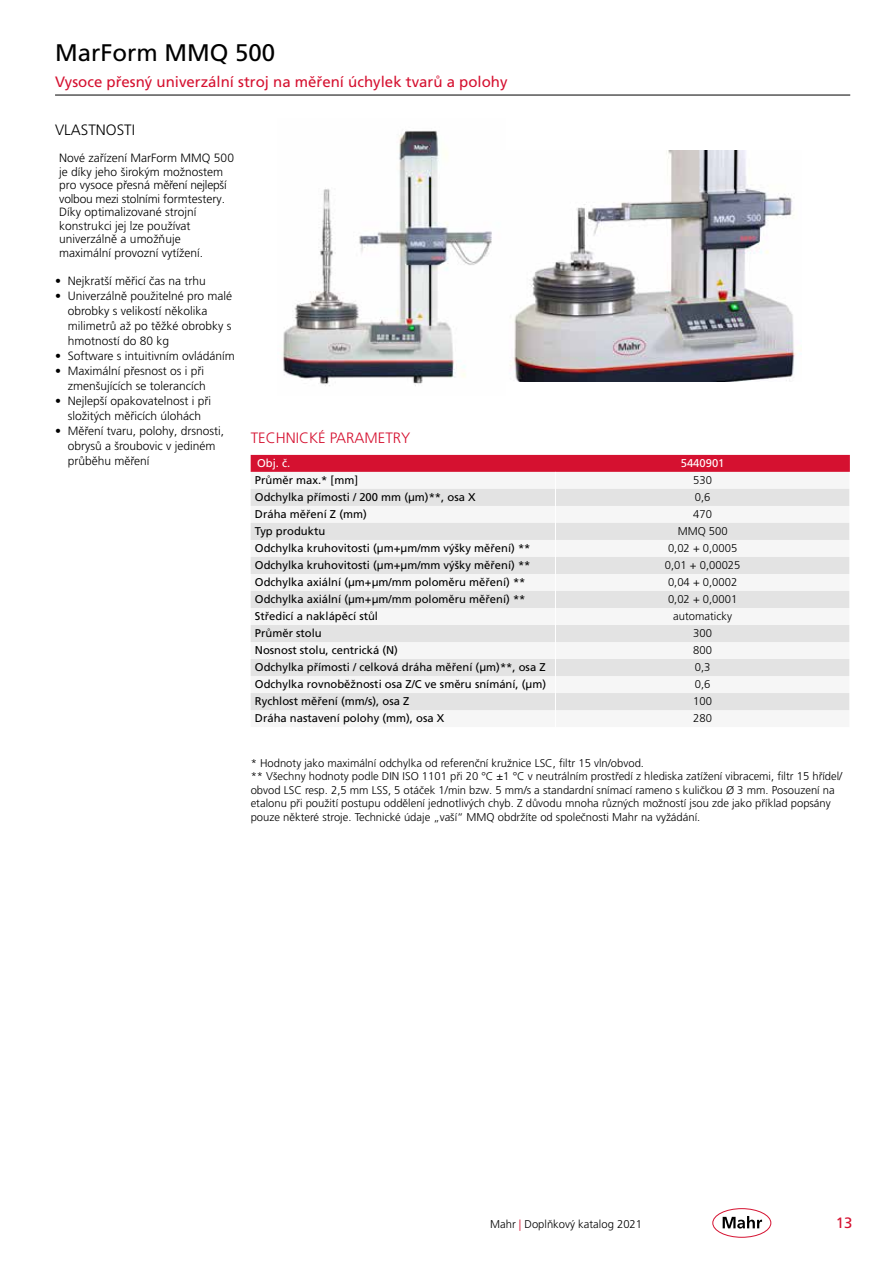
<style>
.page{position:relative;width:893px;height:1263px;background:#fff}
.page>*{position:absolute;margin:0;border:0;box-sizing:border-box;transform-origin:0 0}
.t1{font:24px "Frutiger LT Pro";color:#000}
.t2{font:15px "Frutiger LT Pro";color:#d51130}
.t3{font:300 15px "Frutiger LT Pro";color:#d51130}
.t4{font:300 15px "Frutiger LT Pro";color:#000}
.t5{font:300 12px/13.5px "Frutiger LT Pro";color:#000}
.t6{font:300 11.25px/13.5px "Frutiger LT Pro";color:#000}
.t7{font:11.25px "Frutiger LT Pro";color:#000}
.t8{font:11.25px "Frutiger LT Pro";color:#fff}
.s1{color:#d51130}
</style>
<div class="page">
<svg style="left:251px;top:455px;width:599px;height:256px"></svg>
<hr style="left:55px;top:95px;width:795px;height:1px;background:#000">
<img style="left:510px;top:150px;width:291px;height:232px">
<img style="left:282px;top:130px;width:210px;height:256px">
<div style="left:712px;top:1208px;width:59px;height:30px;border:1px solid #d51130;border-radius:50%"></div>
<svg style="left:723px;top:1216px;width:39px;height:12px"></svg>
<h1 class="t1" style="left:55px;top:38px;width:222px">MarForm MMQ 500</h1>
<h2 class="t2" style="left:55px;top:73px;width:454px">Vysoce přesný univerzální stroj na měření úchylek tvarů a polohy</h2>
<h2 class="t4" style="left:55px;top:121px;width:81px">VLASTNOSTI</h2>
<p class="t5" style="left:59px;top:151px;width:176px">Nové zařízení MarForm MMQ 500 je díky jeho širokým možnostem pro vysoce přesná měření nejlepší volbou mezi stolními formtestery.<br>Díky optimalizované strojní konstrukci jej lze používat univerzálně a umožňuje maximální provozní vytížení.</p>
<p class="t5" style="left:55px;top:274px;width:152px">• Nejkratší měřicí čas na trhu</p>
<p class="t5" style="left:68px;top:288px;width:166px;line-height:15px;text-indent:-13px">• Univerzálně použitelné pro malé obrobky s velikostí několika milimetrů až po těžké obrobky s hmotností do 80 kg</p>
<p class="t5" style="left:55px;top:349px;width:181px">• Software s intuitivním ovládáním</p>
<p class="t5" style="left:55px;top:363px;width:152px;line-height:15px;text-align:right">• Maximální přesnost os i při zmenšujících se tolerancích</p>
<p class="t5" style="left:55px;top:393px;width:158px;line-height:15px;text-align:center">• Nejlepší opakovatelnost i při složitých měřicích úlohách</p>
<p class="t5" style="left:68px;top:423px;width:158px;line-height:15px;text-indent:-13px">• Měření tvaru, polohy, drsnosti, obrysů a šroubovic v jediném průběhu měření</p>
<h2 class="t3" style="left:251px;top:429px;width:161px">TECHNICKÉ PARAMETRY</h2>
<p class="t8" style="left:257px;top:456px;width:35px">Obj. č.</p>
<p class="t8" style="left:681px;top:456px;width:45px">5440901</p>
<p class="t7" style="left:255px;top:473px;width:105px">Průměr max.* [mm]</p>
<p class="t6" style="left:693px;top:473px;width:20px">530</p>
<p class="t7" style="left:255px;top:490px;width:222px">Odchylka přímosti / 200 mm (µm)**, osa X</p>
<p class="t6" style="left:695px;top:490px;width:17px">0,6</p>
<p class="t7" style="left:255px;top:507px;width:113px">Dráha měření Z (mm)</p>
<p class="t6" style="left:693px;top:507px;width:20px">470</p>
<p class="t7" style="left:255px;top:524px;width:72px">Typ produktu</p>
<p class="t6" style="left:678px;top:524px;width:52px">MMQ 500</p>
<p class="t7" style="left:255px;top:541px;width:277px">Odchylka kruhovitosti (µm+µm/mm výšky měření) **</p>
<p class="t6" style="left:668px;top:541px;width:71px">0,02 + 0,0005</p>
<p class="t7" style="left:255px;top:558px;width:277px">Odchylka kruhovitosti (µm+µm/mm výšky měření) **</p>
<p class="t6" style="left:665px;top:558px;width:77px">0,01 + 0,00025</p>
<p class="t7" style="left:255px;top:575px;width:272px">Odchylka axiální (µm+µm/mm poloměru měření) **</p>
<p class="t6" style="left:668px;top:575px;width:71px">0,04 + 0,0002</p>
<p class="t7" style="left:255px;top:592px;width:272px">Odchylka axiální (µm+µm/mm poloměru měření) **</p>
<p class="t6" style="left:668px;top:592px;width:71px">0,02 + 0,0001</p>
<p class="t7" style="left:255px;top:609px;width:125px">Středicí a naklápěcí stůl</p>
<p class="t6" style="left:673px;top:609px;width:60px">automaticky</p>
<p class="t7" style="left:255px;top:626px;width:68px">Průměr stolu</p>
<p class="t6" style="left:693px;top:626px;width:20px">300</p>
<p class="t7" style="left:255px;top:643px;width:145px">Nosnost stolu, centrická (N)</p>
<p class="t6" style="left:693px;top:643px;width:20px">800</p>
<p class="t7" style="left:255px;top:660px;width:292px">Odchylka přímosti / celková dráha měření (µm)**, osa Z</p>
<p class="t6" style="left:695px;top:660px;width:17px">0,3</p>
<p class="t7" style="left:255px;top:677px;width:293px">Odchylka rovnoběžnosti osa Z/C ve směru snímání, (µm)</p>
<p class="t6" style="left:695px;top:677px;width:17px">0,6</p>
<p class="t7" style="left:255px;top:694px;width:156px">Rychlost měření (mm/s), osa Z</p>
<p class="t6" style="left:693px;top:694px;width:20px">100</p>
<p class="t7" style="left:255px;top:711px;width:191px">Dráha nastavení polohy (mm), osa X</p>
<p class="t6" style="left:693px;top:711px;width:20px">280</p>
<p class="t6" style="left:251px;top:756px;width:593px">* Hodnoty jako maximální odchylka od referenční kružnice LSC, filtr 15 vln/obvod.<br>** Všechny hodnoty podle DIN ISO 1101 při 20 °C ±1 °C v neutrálním prostředí z hlediska zatížení vibracemi, filtr 15 hřídel/ obvod LSC resp. 2,5 mm LSS, 5 otáček 1/min bzw. 5 mm/s a standardní snímací rameno s kuličkou Ø 3 mm. Posouzení na etalonu při použití postupu oddělení jednotlivých chyb. Z důvodu mnoha různých možností jsou zde jako příklad popsány pouze některé stroje. Technické údaje „vaší“ MMQ obdržíte od společnosti Mahr na vyžádání.</p>
<p class="t6" style="left:490px;top:1217px;width:153px">Mahr <span class="s1">|</span> Doplňkový katalog 2021</p>
<h2 class="t2" style="left:836px;top:1214px;width:18px">13</h2>
</div>
